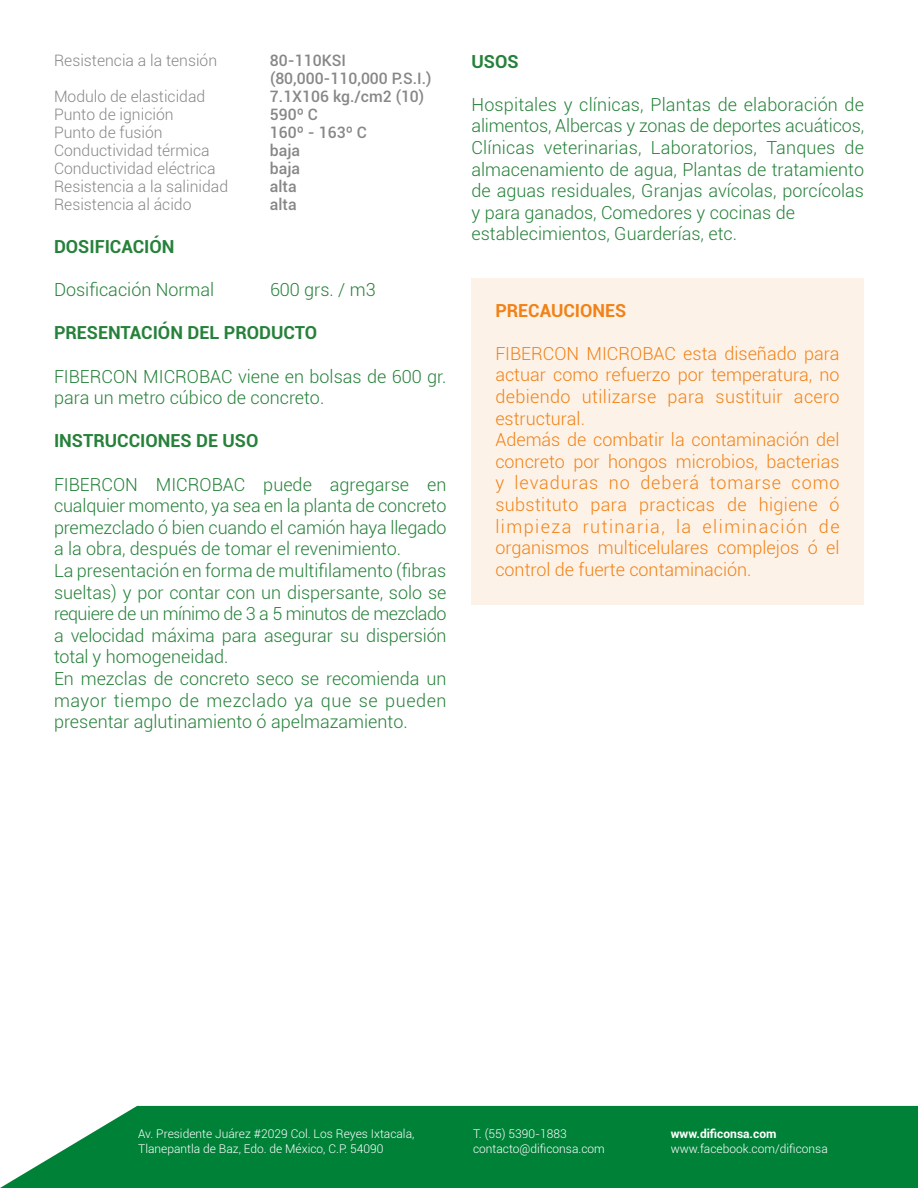
<style>
.page{position:relative;width:918px;height:1188px;background:#fff}
.page>*{position:absolute;margin:0;border:0;box-sizing:border-box;transform-origin:0 0}
.t1{font:300 18px/21.6px "Roboto";color:#26813a}
.t2{font:300 18px/21.6px "Roboto";color:#f08217}
.t3{font:700 18px "Roboto";color:#26813a}
.t4{font:700 18px "Roboto";color:#f08217}
.t5{font:300 15.75px "Roboto";color:#878787}
.t6{font:500 15.75px/18px "Roboto";color:#878787}
.t7{font:300 12px/14.4px "Roboto";color:#fff}
.t8{font:700 12px "Roboto";color:#fff}
</style>
<div class="page">
<svg style="left:0;top:1106px;width:918px;height:82px;background:#158b48"></svg>
<div style="left:472px;top:278px;width:392px;height:326px;background:#fdf2e8"></div>
<p class="t5" style="left:54px;top:49px;width:165px">Resistencia a la tensión</p>
<p class="t6" style="left:270px;top:51px;width:163px">80-110KSI (80,000-110,000 P.S.I.)</p>
<p class="t5" style="left:54px;top:85px;width:153px">Modulo de elasticidad</p>
<p class="t6" style="left:270px;top:87px;width:156px">7.1X106 kg./cm2 (10)</p>
<p class="t5" style="left:54px;top:103px;width:121px">Punto de ignición</p>
<p class="t6" style="left:270px;top:105px;width:49px">590º C</p>
<p class="t5" style="left:54px;top:121px;width:110px">Punto de fusión</p>
<p class="t6" style="left:270px;top:123px;width:98px">160º - 163º C</p>
<p class="t5" style="left:54px;top:139px;width:157px">Conductividad térmica</p>
<p class="t6" style="left:270px;top:141px;width:32px">baja</p>
<p class="t5" style="left:54px;top:157px;width:163px">Conductividad eléctrica</p>
<p class="t6" style="left:270px;top:159px;width:32px">baja</p>
<p class="t5" style="left:54px;top:175px;width:176px">Resistencia a la salinidad</p>
<p class="t6" style="left:270px;top:177px;width:28px">alta</p>
<p class="t5" style="left:54px;top:193px;width:139px">Resistencia al ácido</p>
<p class="t6" style="left:270px;top:195px;width:28px">alta</p>
<p class="t3" style="left:54px;top:234px;width:122px">DOSIFICACIÓN</p>
<p class="t1" style="left:54px;top:278px;width:162px">Dosificación Normal</p>
<p class="t1" style="left:270px;top:278px;width:107px">600 grs. / m3</p>
<p class="t3" style="left:54px;top:320px;width:265px">PRESENTACIÓN DEL PRODUCTO</p>
<p class="t1" style="left:54px;top:365px;width:394px">FIBERCON MICROBAC viene en bolsas de 600 gr. para un metro cúbico de concreto.</p>
<p class="t3" style="left:54px;top:428px;width:206px">INSTRUCCIONES DE USO</p>
<p class="t1" style="left:54px;top:473px;width:394px">FIBERCON MICROBAC puede agregarse en cualquier momento, ya sea en la planta de concreto premezclado ó bien cuando el camión haya llegado a la obra, después de tomar el revenimiento.<br>La presentación en forma de multifilamento (fibras sueltas) y por contar con un dispersante, solo se requiere de un mínimo de 3 a 5 minutos de mezclado a velocidad máxima para asegurar su dispersión total y homogeneidad.<br>En mezclas de concreto seco se recomienda un mayor tiempo de mezclado ya que se pueden presentar aglutinamiento ó apelmazamiento.</p>
<p class="t3" style="left:472px;top:48px;width:48px">USOS</p>
<p class="t1" style="left:472px;top:93px;width:394px">Hospitales y clínicas, Plantas de elaboración de alimentos, Albercas y zonas de deportes acuáticos, Clínicas veterinarias, Laboratorios, Tanques de almacenamiento de agua, Plantas de tratamiento de aguas residuales, Granjas avícolas, porcícolas y para ganados, Comedores y cocinas de establecimientos, Guarderías, etc.</p>
<p class="t4" style="left:495px;top:298px;width:133px">PRECAUCIONES</p>
<p class="t2" style="left:495px;top:342px;width:346px">FIBERCON MICROBAC esta diseñado para actuar como refuerzo por temperatura, no debiendo utilizarse para sustituir acero estructural.<br>Además de combatir la contaminación del concreto por hongos microbios, bacterias y levaduras no deberá tomarse como substituto para practicas de higiene ó limpieza rutinaria, la eliminación de organismos multicelulares complejos ó el control de fuerte contaminación.</p>
<p class="t7" style="left:138px;top:1126px;width:278px">Av. Presidente Juárez #2029 Col. Los Reyes Ixtacala,<br>Tlanepantla de Baz, Edo. de México, C.P. 54090</p>
<p class="t7" style="left:473px;top:1126px;width:133px">T. (55) 5390-1883 contacto@dificonsa.com</p>
<p class="t8" style="left:671px;top:1126px;width:107px">www.dificonsa.com</p>
<p class="t7" style="left:671px;top:1141px;width:159px">www.facebook.com/dificonsa</p>
</div>
